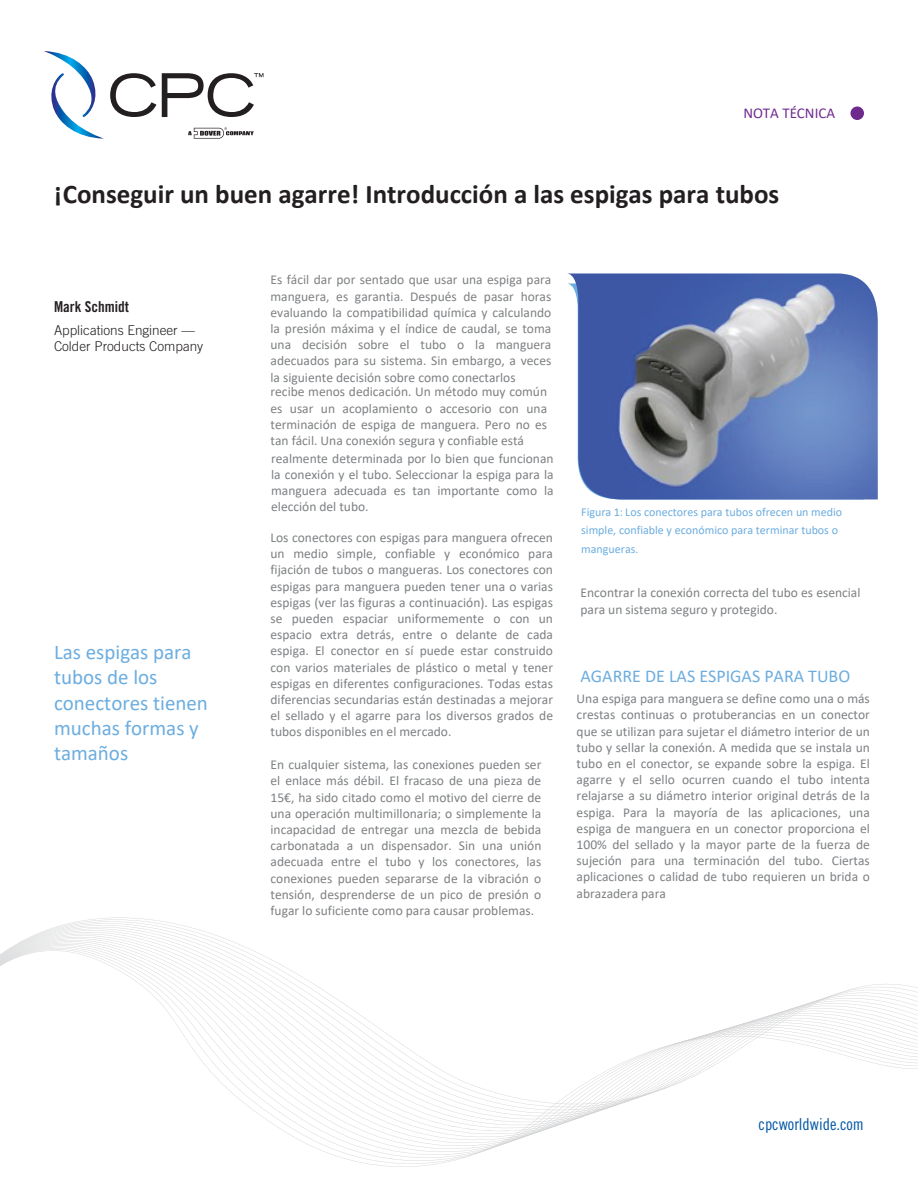
<style>
.page{position:relative;width:918px;height:1188px;background:#fff}
.page>*{position:absolute;margin:0;border:0;box-sizing:border-box;transform-origin:0 0}
.t1{font:700 27px "Calibri";color:#231f20}
.t2{font:21px/25.2px "Calibri";color:#6caddf}
.t3{font:18px "Calibri";color:#6caddf}
.t4{font:16.5px "Trade Gothic LT Pro Cn 18";color:#0155a5}
.t5{font:15px "Trade Gothic LT Pro Bd Cn 20";color:#231f20}
.t6{font:15px "Calibri";color:#6e2a8e}
.t7{font:13.5px/16.2px "Calibri";color:#7e8083;text-align:justify}
.t8{font:300 13.5px/15.8px "Trade Gothic LT Pro";color:#231f20}
.t9{font:12px/18.6px "Calibri";color:#6caddf}
</style>
<div class="page">
<svg style="left:44px;top:51px;width:60px;height:88px"></svg>
<svg style="left:110px;top:73px;width:46px;height:44px"></svg>
<svg style="left:188px;top:127px;width:66px;height:12px"></svg>
<svg style="left:162px;top:73px;width:101px;height:44px"></svg>
<svg style="left:0;top:950px;width:918px;height:217px"></svg>
<div style="left:850px;top:106px;width:14px;height:14px;background:#6e2a8e;border-radius:50%"></div>
<img style="left:567px;top:273px;width:311px;height:226px">
<p class="t6" style="left:743px;top:103px;width:93px">NOTA TÉCNICA</p>
<h1 class="t1" style="left:54px;top:175px;width:727px">¡Conseguir un buen agarre! Introducción a las espigas para tubos</h1>
<p class="t5" style="left:54px;top:298px;width:76px">Mark Schmidt</p>
<p class="t8" style="left:54px;top:322px;width:151px">Applications Engineer —<br>Colder Products Company</p>
<h2 class="t2" style="left:54px;top:639px;width:155px">Las espigas para tubos de los conectores tienen muchas formas y tamaños</h2>
<p class="t7" style="left:271px;top:271px;width:282px">Es fácil dar por sentado que usar una espiga para manguera, es garantia. Después de pasar horas evaluando la compatibilidad química y calculando la presión máxima y el índice de caudal, se toma una decisión sobre el tubo o la manguera adecuados para su sistema. Sin embargo, a veces la siguiente decisión sobre como conectarlos</p>
<p class="t7" style="left:271px;top:384px;width:278px">recibe menos dedicación. Un método muy común es usar un acoplamiento o accesorio con una terminación de espiga de manguera. Pero no es tan fácil. Una conexión segura y confiable está</p>
<p class="t7" style="left:271px;top:450px;width:284px">realmente determinada por lo bien que funcionan la conexión y el tubo. Seleccionar la espiga para la manguera adecuada es tan importante como la elección del tubo.</p>
<p class="t7" style="left:271px;top:529px;width:284px">Los conectores con espigas para manguera ofrecen un medio simple, confiable y económico para fijación de tubos o mangueras. Los conectores con espigas para manguera pueden tener una o varias espigas (ver las figuras a continuación). Las espigas se pueden espaciar uniformemente o con un espacio extra detrás, entre o delante de cada espiga. El conector en sí puede estar construido con varios materiales de plástico o metal y tener espigas en diferentes configuraciones. Todas estas diferencias secundarias están destinadas a mejorar el sellado y el agarre para los diversos grados de tubos disponibles en el mercado.</p>
<p class="t7" style="left:271px;top:756px;width:272px">En cualquier sistema, las conexiones pueden ser el enlace más débil. El fracaso de una pieza de 15€, ha sido citado como el motivo del cierre de una operación multimillonaria; o simplemente la incapacidad de entregar una mezcla de bebida carbonatada a un dispensador. Sin una unión adecuada entre el tubo y los conectores, las conexiones pueden separarse de la vibración o tensión, desprenderse de un pico de presión o fugar lo suficiente como para causar problemas.</p>
<p class="t9" style="left:581px;top:502px;width:262px">Figura 1: Los conectores para tubos ofrecen un medio simple, confiable y económico para terminar tubos o mangueras.</p>
<p class="t7" style="left:580px;top:585px;width:282px">Encontrar la conexión correcta del tubo es esencial para un sistema seguro y protegido.</p>
<h3 class="t3" style="left:580px;top:664px;width:271px">AGARRE DE LAS ESPIGAS PARA TUBO</h3>
<p class="t7" style="left:577px;top:690px;width:295px">Una espiga para manguera se define como una o más crestas continuas o protuberancias en un conector que se utilizan para sujetar el diámetro interior de un tubo y sellar la conexión. A medida que se instala un tubo en el conector, se expande sobre la espiga. El agarre y el sello ocurren cuando el tubo intenta relajarse a su diámetro interior original detrás de la espiga. Para la mayoría de las aplicaciones, una espiga de manguera en un conector proporciona el 100% del sellado y la mayor parte de la fuerza de sujeción para una terminación del tubo. Ciertas aplicaciones o calidad de tubo requieren un brida o abrazadera para</p>
<p class="t4" style="left:759px;top:1115px;width:107px">cpcworldwide.com</p>
</div>
